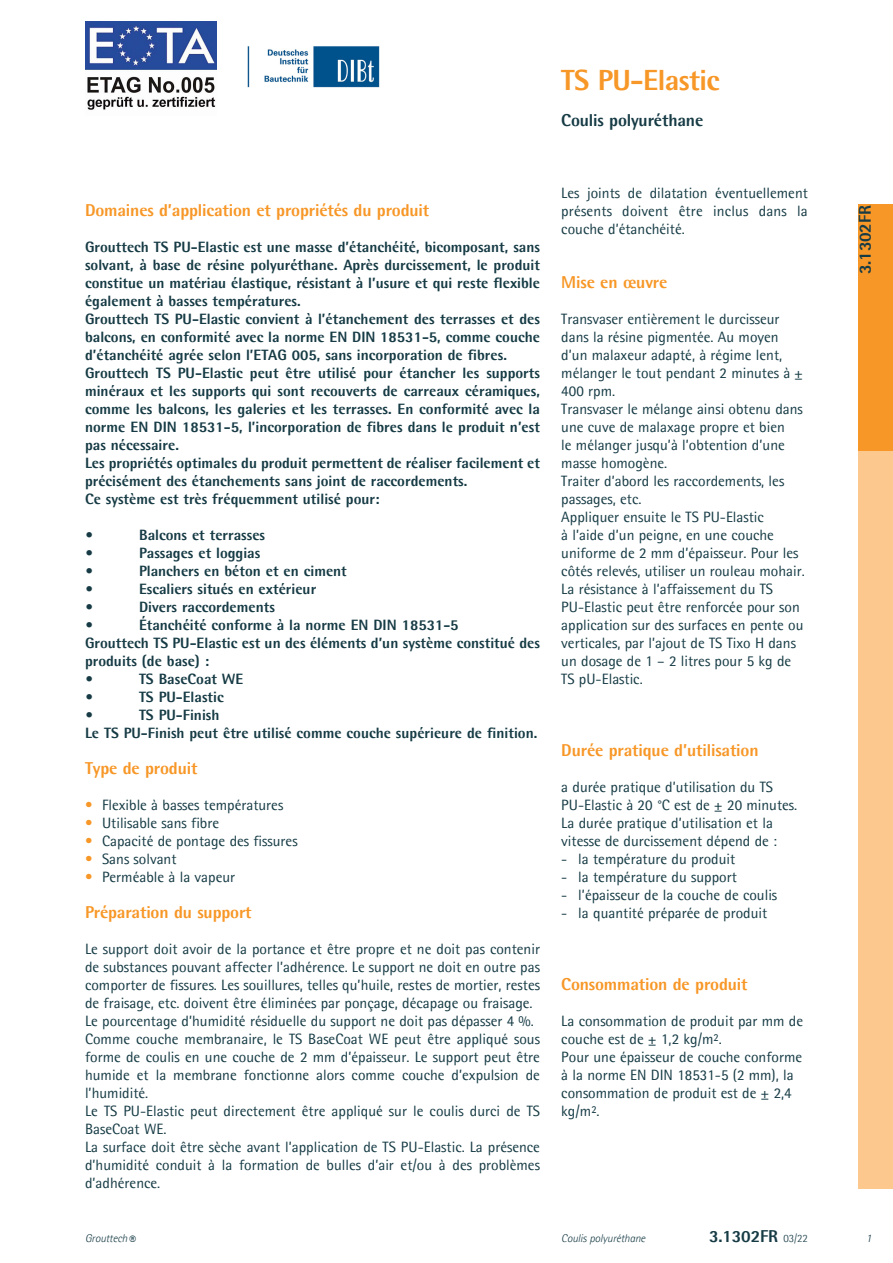
<style>
.page{position:relative;width:893px;height:1263px;background:#fff}
.page>*{position:absolute;margin:0;border:0;box-sizing:border-box;transform-origin:0 0}
.Productnaam{font:800 29.25px "Agfa Rotis Semisans";letter-spacing:-.02em;color:#f79727}
.Body_alinea{font:800 17.25px "Agfa Rotis Semisans";letter-spacing:-.01em;color:#f79727}
.Kopje{font:800 17.25px "Agfa Rotis Semisans";letter-spacing:-.01em;color:#f79727}
.Productomschrijving{font:800 17.25px "Agfa Rotis Semisans";letter-spacing:-.01em;color:#163b45}
.Productnummer{font:800 17.25px "Agfa Rotis Semisans";letter-spacing:-.01em;color:#163b45}
.Productnummer_zijbal{font:800 17.25px "Agfa Rotis Semisans";letter-spacing:-.01em;color:#163b45}
.Body_alinea-2{font:15px/18px "Agfa Rotis Semisans";color:#163b45}
.Body_Intro{font:800 15px/18px "Agfa Rotis Semisans";color:#163b45;text-align:justify}
.t1{font:italic 300 13.5px "Agfa Rotis Semisans";color:#163b45}
.Soort_product____Gro{font:italic 300 11.25px "Agfa Rotis Semisans";letter-spacing:-.01em;color:#163b45}
.Datum{font:300 11.25px "Agfa Rotis Semisans";color:#163b45}
.Datum-2{font:italic 300 11.25px "Agfa Rotis Semisans";color:#163b45}
.s1{color:#f79727}
</style>
<div class="page">
<div style="left:859px;top:204px;width:34px;height:984px;background:#fcc88e"></div>
<div style="left:859px;top:205px;width:34px;height:246px;background:#f79727"></div>
<img style="left:85px;top:21px;width:132px;height:89px">
<img style="left:247px;top:46px;width:132px;height:42px">
<p class="Productnaam" style="left:561px;top:62px;width:160px">TS PU-Elastic</p>
<p class="Productomschrijving" style="left:561px;top:109px;width:144px">Coulis polyuréthane</p>
<p class="Kopje" style="left:85px;top:199px;width:346px">Domaines d’application et propriétés du produit</p>
<p class="Body_Intro" style="left:85px;top:238px;width:456px">Grouttech TS PU-Elastic est une masse d’étanchéité, bicomposant, sans solvant, à base de résine polyuréthane. Après durcissement, le produit constitue un matériau élastique, résistant à l’usure et qui reste flexible également à basses températures.</p>
<p class="Body_Intro" style="left:85px;top:310px;width:456px">Grouttech TS PU-Elastic convient à l’étanchement des terrasses et des balcons, en conformité avec la norme EN DIN 18531-5, comme couche d’étanchéité agrée selon l’ETAG 005, sans incorporation de fibres.</p>
<p class="Body_Intro" style="left:85px;top:364px;width:456px">Grouttech TS PU-Elastic peut être utilisé pour étancher les supports minéraux et les supports qui sont recouverts de carreaux céramiques, comme les balcons, les galeries et les terrasses. En conformité avec la norme EN DIN 18531-5, l’incorporation de fibres dans le produit n’est pas nécessaire.</p>
<p class="Body_Intro" style="left:85px;top:454px;width:456px">Les propriétés optimales du produit permettent de réaliser facilement et précisément des étanchements sans joint de raccordements.</p>
<p class="Body_Intro" style="left:85px;top:490px;width:296px">Ce système est très fréquemment utilisé pour:</p>
<p class="Body_Intro" style="left:85px;top:526px;width:10px">•</p>
<p class="Body_Intro" style="left:139px;top:526px;width:128px">Balcons et terrasses</p>
<p class="Body_Intro" style="left:85px;top:544px;width:10px">•</p>
<p class="Body_Intro" style="left:139px;top:544px;width:123px">Passages et loggias</p>
<p class="Body_Intro" style="left:85px;top:562px;width:10px">•</p>
<p class="Body_Intro" style="left:139px;top:562px;width:209px">Planchers en béton et en ciment</p>
<p class="Body_Intro" style="left:85px;top:580px;width:10px">•</p>
<p class="Body_Intro" style="left:139px;top:580px;width:179px">Escaliers situés en extérieur</p>
<p class="Body_Intro" style="left:85px;top:598px;width:10px">•</p>
<p class="Body_Intro" style="left:139px;top:598px;width:137px">Divers raccordements</p>
<p class="Body_Intro" style="left:85px;top:616px;width:10px">•</p>
<p class="Body_Intro" style="left:139px;top:616px;width:321px">Étanchéité conforme à la norme EN DIN 18531-5</p>
<p class="Body_Intro" style="left:85px;top:634px;width:456px">Grouttech TS PU-Elastic est un des éléments d’un système constitué des produits (de base) :</p>
<p class="Body_Intro" style="left:85px;top:670px;width:10px">•</p>
<p class="Body_Intro" style="left:139px;top:670px;width:106px">TS BaseCoat WE</p>
<p class="Body_Intro" style="left:85px;top:688px;width:10px">•</p>
<p class="Body_Intro" style="left:139px;top:688px;width:86px">TS PU-Elastic</p>
<p class="Body_Intro" style="left:85px;top:706px;width:10px">•</p>
<p class="Body_Intro" style="left:139px;top:706px;width:82px">TS PU-Finish</p>
<p class="Body_Intro" style="left:85px;top:724px;width:454px">Le TS PU-Finish peut être utilisé comme couche supérieure de finition.</p>
<p class="Body_alinea" style="left:85px;top:757px;width:114px">Type de produit</p>
<p class="Body_alinea-2" style="left:85px;top:796px;width:200px"><span class="s1">•</span> Flexible à basses températures</p>
<p class="Body_alinea-2" style="left:85px;top:814px;width:136px"><span class="s1">•</span> Utilisable sans fibre</p>
<p class="Body_alinea-2" style="left:85px;top:832px;width:214px"><span class="s1">•</span> Capacité de pontage des fissures</p>
<p class="Body_alinea-2" style="left:85px;top:850px;width:93px"><span class="s1">•</span> Sans solvant</p>
<p class="Body_alinea-2" style="left:85px;top:868px;width:152px"><span class="s1">•</span> Perméable à la vapeur</p>
<p class="Body_alinea" style="left:85px;top:901px;width:168px">Préparation du support</p>
<p class="Body_alinea-2" style="left:85px;top:940px;width:456px;text-align:justify">Le support doit avoir de la portance et être propre et ne doit pas contenir de substances pouvant affecter l’adhérence. Le support ne doit en outre pas comporter de fissures. Les souillures, telles qu’huile, restes de mortier, restes de fraisage, etc. doivent être éliminées par ponçage, décapage ou fraisage.</p>
<p class="Body_alinea-2" style="left:85px;top:1012px;width:450px">Le pourcentage d’humidité résiduelle du support ne doit pas dépasser 4 %.</p>
<p class="Body_alinea-2" style="left:85px;top:1030px;width:456px;text-align:justify">Comme couche membranaire, le TS BaseCoat WE peut être appliqué sous forme de coulis en une couche de 2 mm d’épaisseur. Le support peut être humide et la membrane fonctionne alors comme couche d’expulsion de l’humidité.</p>
<p class="Body_alinea-2" style="left:85px;top:1102px;width:456px">Le TS PU-Elastic peut directement être appliqué sur le coulis durci de TS<br>BaseCoat WE.</p>
<p class="Body_alinea-2" style="left:85px;top:1138px;width:456px;text-align:justify">La surface doit être sèche avant l’application de TS PU-Elastic. La présence d’humidité conduit à la formation de bulles d’air et/ou à des problèmes d’adhérence.</p>
<p class="Body_alinea-2" style="left:561px;top:184px;width:248px;text-align:justify">Les joints de dilatation éventuellement présents doivent être inclus dans la couche d’étanchéité.</p>
<p class="Kopje" style="left:561px;top:271px;width:108px">Mise en œuvre</p>
<p class="Body_alinea-2" style="left:561px;top:310px;width:243px">Transvaser entièrement le durcisseur dans la résine pigmentée. Au moyen d’un malaxeur adapté, à régime lent, mélanger le tout pendant 2 minutes à ±<br>400 rpm.</p>
<p class="Body_alinea-2" style="left:561px;top:400px;width:243px">Transvaser le mélange ainsi obtenu dans une cuve de malaxage propre et bien<br>le mélanger jusqu’à l’obtention d’une masse homogène.</p>
<p class="Body_alinea-2" style="left:561px;top:472px;width:224px">Traiter d’abord les raccordements, les passages, etc.</p>
<p class="Body_alinea-2" style="left:561px;top:508px;width:245px">Appliquer ensuite le TS PU-Elastic<br>à l’aide d’un peigne, en une couche uniforme de 2 mm d’épaisseur. Pour les côtés relevés, utiliser un rouleau mohair.</p>
<p class="Body_alinea-2" style="left:561px;top:580px;width:244px">La résistance à l’affaissement du TS PU-Elastic peut être renforcée pour son application sur des surfaces en pente ou verticales, par l’ajout de TS Tixo H dans un dosage de 1 – 2 litres pour 5 kg de TS pU-Elastic.</p>
<p class="Body_alinea" style="left:561px;top:739px;width:199px">Durée pratique d’utilisation</p>
<p class="Body_alinea-2" style="left:561px;top:778px;width:237px">a durée pratique d’utilisation du TS<br>PU-Elastic à 20 °C est de ± 20 minutes.</p>
<p class="Body_alinea-2" style="left:561px;top:814px;width:217px">La durée pratique d’utilisation et la vitesse de durcissement dépend de :</p>
<p class="Body_alinea-2" style="left:561px;top:850px;width:175px">- la température du produit</p>
<p class="Body_alinea-2" style="left:561px;top:868px;width:177px">- la température du support</p>
<p class="Body_alinea-2" style="left:561px;top:886px;width:217px">- l’épaisseur de la couche de coulis</p>
<p class="Body_alinea-2" style="left:561px;top:904px;width:207px">- la quantité préparée de produit</p>
<p class="Body_alinea" style="left:561px;top:973px;width:188px">Consommation de produit</p>
<p class="Body_alinea-2" style="left:561px;top:1012px;width:243px">La consommation de produit par mm de couche est de ± 1,2 kg/m².</p>
<p class="Body_alinea-2" style="left:561px;top:1048px;width:242px">Pour une épaisseur de couche conforme à la norme EN DIN 18531-5 (2 mm), la consommation de produit est de ± 2,4 kg/m².</p>
<p class="Soort_product____Gro" style="left:85px;top:1232px;width:44px">Grouttech</p>
<p class="t1" style="left:128px;top:1233px;width:8px">®</p>
<p class="Soort_product____Gro" style="left:561px;top:1232px;width:86px">Coulis polyuréthane</p>
<p class="Productnummer" style="left:709px;top:1225px;width:71px">3.1302FR</p>
<p class="Datum" style="left:784px;top:1232px;width:26px">03/22</p>
<p class="Productnummer_zijbal" style="left:854px;top:274px;width:71px;rotate:-90deg">3.1302FR</p>
<p class="Datum-2" style="left:866px;top:1232px;width:7px">1</p>
</div>
